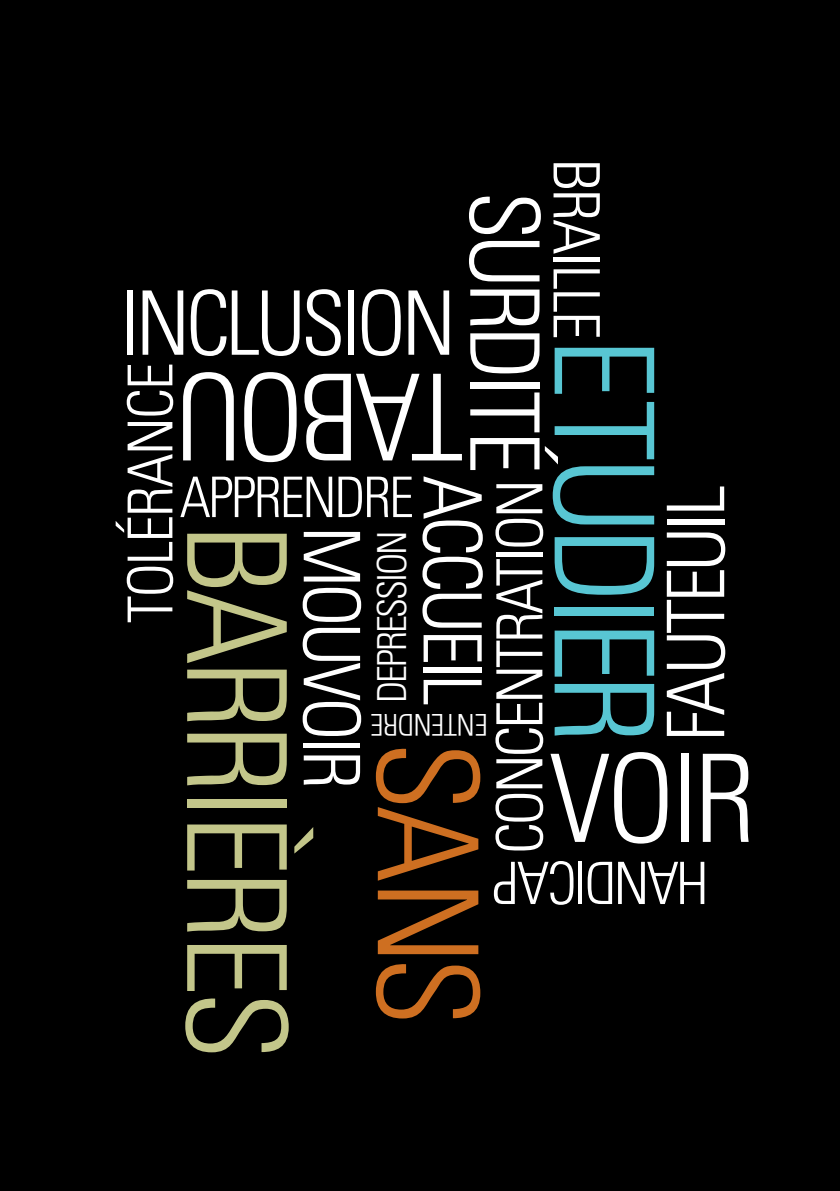
<style>
.page{position:relative;width:840px;height:1191px;background:#fff}
.page>*{position:absolute;margin:0;border:0;box-sizing:border-box;transform-origin:0 0}
.t1{font:300 condensed 139.2px "Univers LT";color:#ce6f21}
.t2{font:300 condensed 137.8px "Univers LT";letter-spacing:-.035em;color:#c3c68a}
.t3{font:300 condensed 137.8px "Univers LT";color:#58c6d3}
.t4{font:300 condensed 122px "Univers LT";color:#fff}
.t5{font:300 condensed 120px "Univers LT";color:#fff}
.t6{font:300 condensed 95.8px "Univers LT";color:#fff}
.t7{font:300 condensed 89px "Univers LT";letter-spacing:-.05em;color:#fff}
.t8{font:300 condensed 80.4px "Univers LT";color:#fff}
.t9{font:300 condensed 79.4px "Univers LT";color:#fff}
.t10{font:300 condensed 78px "Univers LT";letter-spacing:-.05em;color:#fff}
.t11{font:300 condensed 64px "Univers LT";letter-spacing:-.03em;color:#fff}
.t12{font:300 condensed 63.6px "Univers LT";color:#fff}
.t13{font:300 condensed 62px "Univers LT";color:#fff}
.t14{font:300 condensed 58.4px "Univers LT";letter-spacing:-.05em;color:#fff}
.t15{font:300 condensed 56px "Univers LT";color:#fff}
.t16{font:300 condensed 40px "Univers LT";color:#fff}
.t17{font:300 condensed 30px "Univers LT";letter-spacing:-.02em;color:#fff}
</style>
<div class="page">
<div style="left:0;top:0;width:839px;height:1191px;background:#000"></div>
<p class="t11" style="left:614px;top:159px;width:182px;rotate:90deg">BRAILLE</p>
<h3 class="t6" style="left:561px;top:191px;width:273px;rotate:90deg">SURDITÉ</h3>
<h3 class="t7" style="left:120px;top:270px;width:256px">INCLUSION</h3>
<h2 class="t3" style="left:685px;top:337px;width:407px;rotate:90deg">ETUDIER</h2>
<p class="t13" style="left:113px;top:623px;width:255px;rotate:-90deg">TOLÉRANCE</p>
<h3 class="t5" style="left:463px;top:488px;width:57px;rotate:-180deg">TABOU</h3>
<p class="t8" style="left:500px;top:475px;width:225px;rotate:90deg">ACCUEIL</p>
<p class="t15" style="left:179px;top:464px;width:229px">APPRENDRE</p>
<p class="t12" style="left:481px;top:854px;width:370px;rotate:-90deg">CONCENTRATION</p>
<p class="t9" style="left:648px;top:741px;width:251px;rotate:-90deg">FAUTEUIL</p>
<p class="t10" style="left:378px;top:526px;width:254px;rotate:90deg">MOUVOIR</p>
<p class="t16" style="left:367px;top:703px;width:168px;rotate:-90deg">DEPRESSION</p>
<h2 class="t2" style="left:318px;top:524px;width:537px;rotate:90deg">BARRIÈRES</h2>
<p class="t17" style="left:488px;top:743px;width:119px;rotate:-180deg">ENTEND ER</p>
<h1 class="t1" style="left:510px;top:741px;width:272px;rotate:90deg">SANS</h1>
<h3 class="t4" style="left:549px;top:725px;width:47px">VOI</h3>
<h3 class="t4" style="left:694px;top:725px;width:62px">R</h3>
<p class="t14" style="left:708px;top:917px;width:217px;rotate:-180deg">HANDIC AP</p>
</div>
